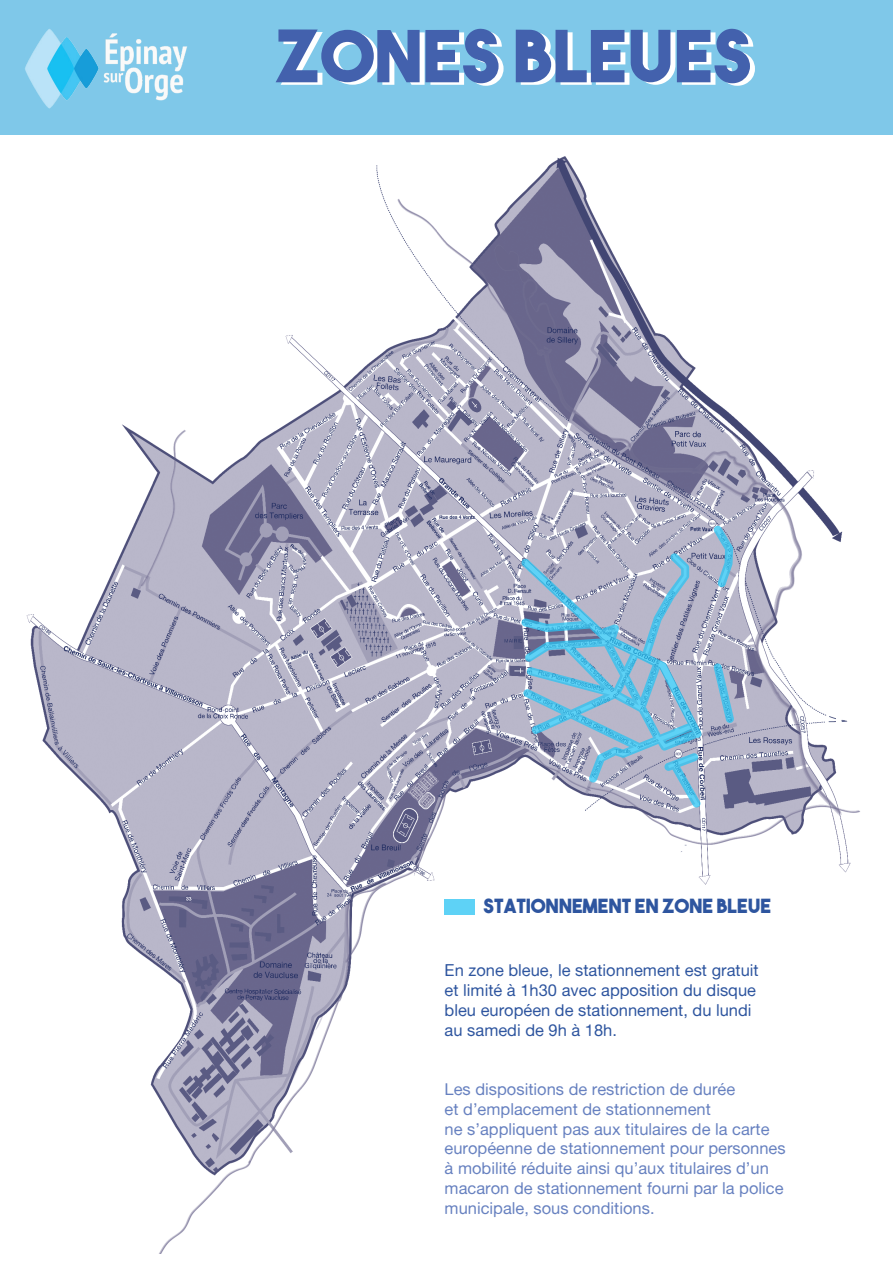
<style>
.page{position:relative;width:893px;height:1263px;background:#fff}
.page>*{position:absolute;margin:0;border:0;box-sizing:border-box;transform-origin:0 0}
.t1{font:71.4px "The Bold Font";color:#fff}
.t2{font:19.5px "The Bold Font";color:#2e559f}
.t3{font:16.5px/19.8px "Alte Haas Grotesk";color:#6781c0}
.t4{font:16.5px/19.8px "Alte Haas Grotesk";color:#2e559f}
</style>
<div class="page">
<img style="left:26px;top:156px;width:834px;height:1098px">
<div style="left:0;top:0;width:893px;height:135px;background:#7fc8e9"></div>
<img style="left:25px;top:29px;width:174px;height:132px">
<div style="left:445px;top:899px;width:30px;height:15px;background:#5ed2f6"></div>
<svg style="left:714px;top:526px;width:19px;height:61px"></svg>
<svg style="left:714px;top:663px;width:20px;height:60px"></svg>
<svg style="left:521px;top:553px;width:180px;height:254px;background:#9db7cf"></svg>
<h1 class="t1" style="left:280px;top:14px;width:478px">ZONES BLEUES</h1>
<p class="t2" style="left:484px;top:894px;width:289px">STATIONNEMENT EN ZONE BLEUE</p>
<p class="t4" style="left:445px;top:960px;width:316px">En zone bleue, le stationnement est gratuit et limité à 1h30 avec apposition du disque bleu européen de stationnement, du lundi au samedi de 9h à 18h.</p>
<p class="t3" style="left:445px;top:1079px;width:343px">Les dispositions de restriction de durée<br>et d’emplacement de stationnement<br>ne s’appliquent pas aux titulaires de la carte européenne de stationnement pour personnes à mobilité réduite ainsi qu’aux titulaires d’un macaron de stationnement fourni par la police municipale, sous conditions.</p>
</div>
